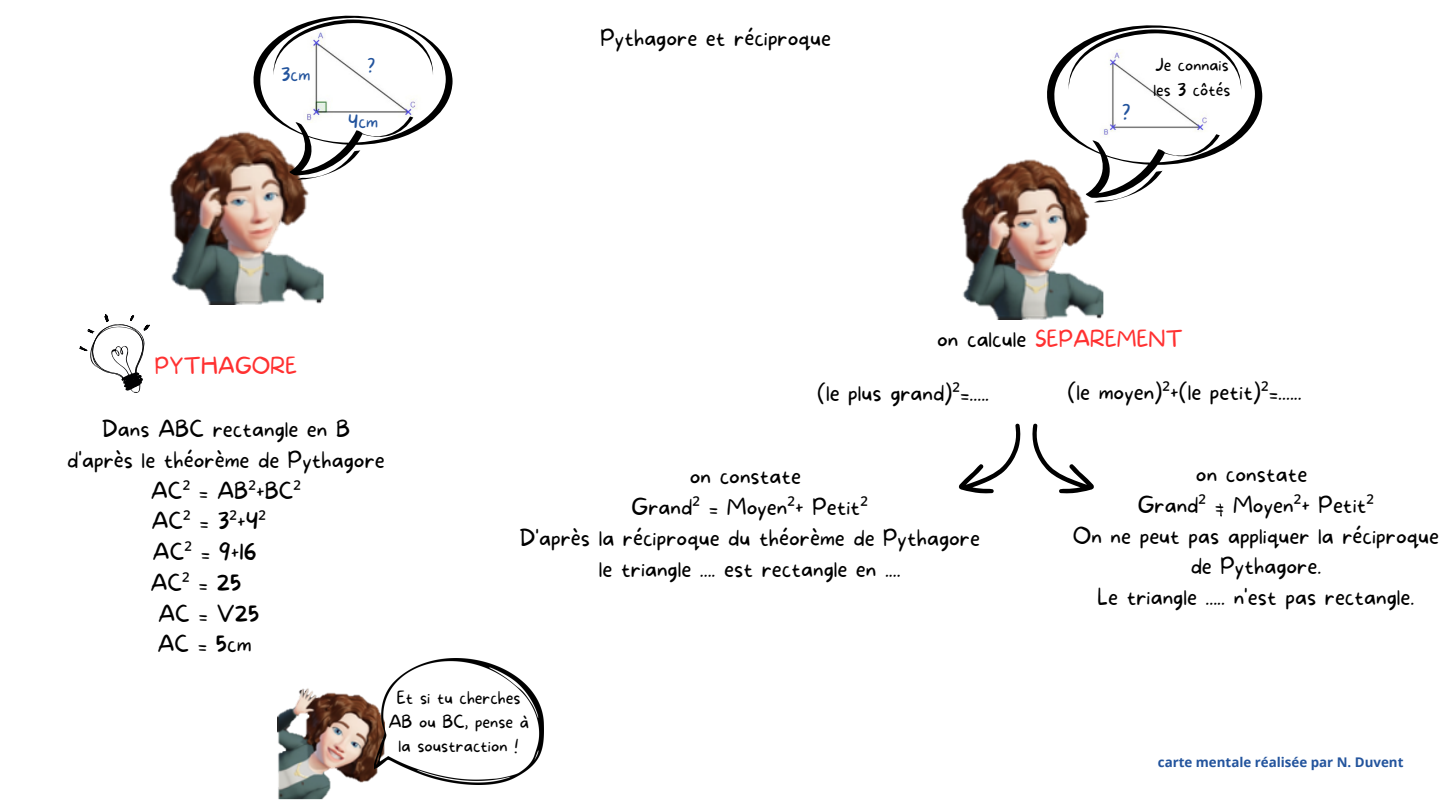
<style>
.page{position:relative;width:1440px;height:810px;background:#fff}
.page>*{position:absolute;margin:0;border:0;box-sizing:border-box;transform-origin:0 0}
.t1{font:100 22px/30.8px "More Sugar";color:#000;text-align:center}
.t2{font:100 22px "More Sugar";color:#ff3131}
.t3{font:100 19.1px "More Sugar";color:#23549d}
.t4{font:100 17.7px "More Sugar";color:#23549d}
.t5{font:100 17px/24px "More Sugar";color:#000;text-align:center}
.t6{font:100 16.7px/24.2px "More Sugar";color:#000}
.t7{font:700 13.3px "Open Sans";color:#23549d}
.s1{font-family:"Noto Sans";font-weight:400}
.s2{color:#000}
</style>
<div class="page">
<img style="left:169px;top:131px;width:155px;height:173px">
<svg style="left:250px;top:15px;width:203px;height:165px"></svg>
<svg style="left:79px;top:314px;width:71px;height:79px"></svg>
<img style="left:278px;top:688px;width:96px;height:112px">
<img style="left:374px;top:658px;width:169px;height:127px">
<img style="left:961px;top:159px;width:143px;height:161px">
<svg style="left:1043px;top:25px;width:219px;height:178px"></svg>
<img style="left:1096px;top:49px;width:115px;height:89px">
<svg style="left:1220px;top:503px;width:2px;height:14px"></svg>
<svg style="left:1032px;top:424px;width:62px;height:69px"></svg>
<svg style="left:958px;top:424px;width:63px;height:69px"></svg>
<p class="t4" style="left:281px;top:65px;width:31px">3cm</p>
<p class="t4" style="left:368px;top:54px;width:9px">?</p>
<p class="t4" style="left:348px;top:111px;width:31px">4cm</p>
<p class="t2" style="left:155px;top:353px;width:144px">PYTHAGORE</p>
<p class="t1" style="left:102px;top:415px;width:250px">Dans ABC rectangle en B</p>
<p class="t1" style="left:67px;top:445px;width:319px">d'après le théorème de Pythagore</p>
<p class="t1" style="left:151px;top:476px;width:152px">AC<span class="s1">²</span> = AB<span class="s1">²</span>+BC<span class="s1">²</span></p>
<p class="t1" style="left:151px;top:507px;width:116px">AC<span class="s1">²</span> = 3<span class="s1">²</span>+4<span class="s1">²</span></p>
<p class="t1" style="left:153px;top:538px;width:105px">AC<span class="s1">²</span> = 9+16</p>
<p class="t1" style="left:150px;top:568px;width:92px">AC<span class="s1">²</span> = 25</p>
<p class="t1" style="left:158px;top:599px;width:103px">AC = V25</p>
<p class="t1" style="left:157px;top:630px;width:96px">AC = 5cm</p>
<p class="t1" style="left:600px;top:24px;width:232px">Pythagore et réciproque</p>
<p class="t3" style="left:1122px;top:100px;width:10px">?</p>
<p class="t6" style="left:1154px;top:54px;width:78px">Je connais les 3 côtés</p>
<p class="t2" style="left:937px;top:326px;width:247px"><span class="s2">on calcule</span> SEPAREMENT</p>
<p class="t1" style="left:817px;top:378px;width:174px">(le plus grand)<span class="s1">²</span>=.....</p>
<p class="t1" style="left:1068px;top:378px;width:236px">(le moyen)<span class="s1">²</span>+(le petit)<span class="s1">²</span>=......</p>
<p class="t1" style="left:690px;top:462px;width:113px">on constate</p>
<p class="t1" style="left:632px;top:493px;width:238px">Grand<span class="s1">²</span> = Moyen<span class="s1">²</span>+ Petit<span class="s1">²</span></p>
<p class="t1" style="left:519px;top:523px;width:462px">D'après la réciproque du théorème de Pythagore</p>
<p class="t1" style="left:599px;top:554px;width:303px">le triangle .... est rectangle en ....</p>
<p class="t1" style="left:1196px;top:460px;width:113px">on constate</p>
<p class="t1" style="left:1138px;top:490px;width:238px">Grand<span class="s1">²</span> = Moyen<span class="s1">²</span>+ Petit<span class="s1">²</span></p>
<p class="t1" style="left:1073px;top:521px;width:368px">On ne peut pas appliquer la réciproque de Pythagore.</p>
<p class="t1" style="left:1098px;top:583px;width:318px">Le triangle ..... n'est pas rectangle.</p>
<p class="t5" style="left:388px;top:686px;width:142px">Et si tu cherches<br>AB ou BC, pense à la soustraction !</p>
<p class="t7" style="left:1158px;top:753px;width:247px">carte mentale réalisée par N. Duvent</p>
</div>
